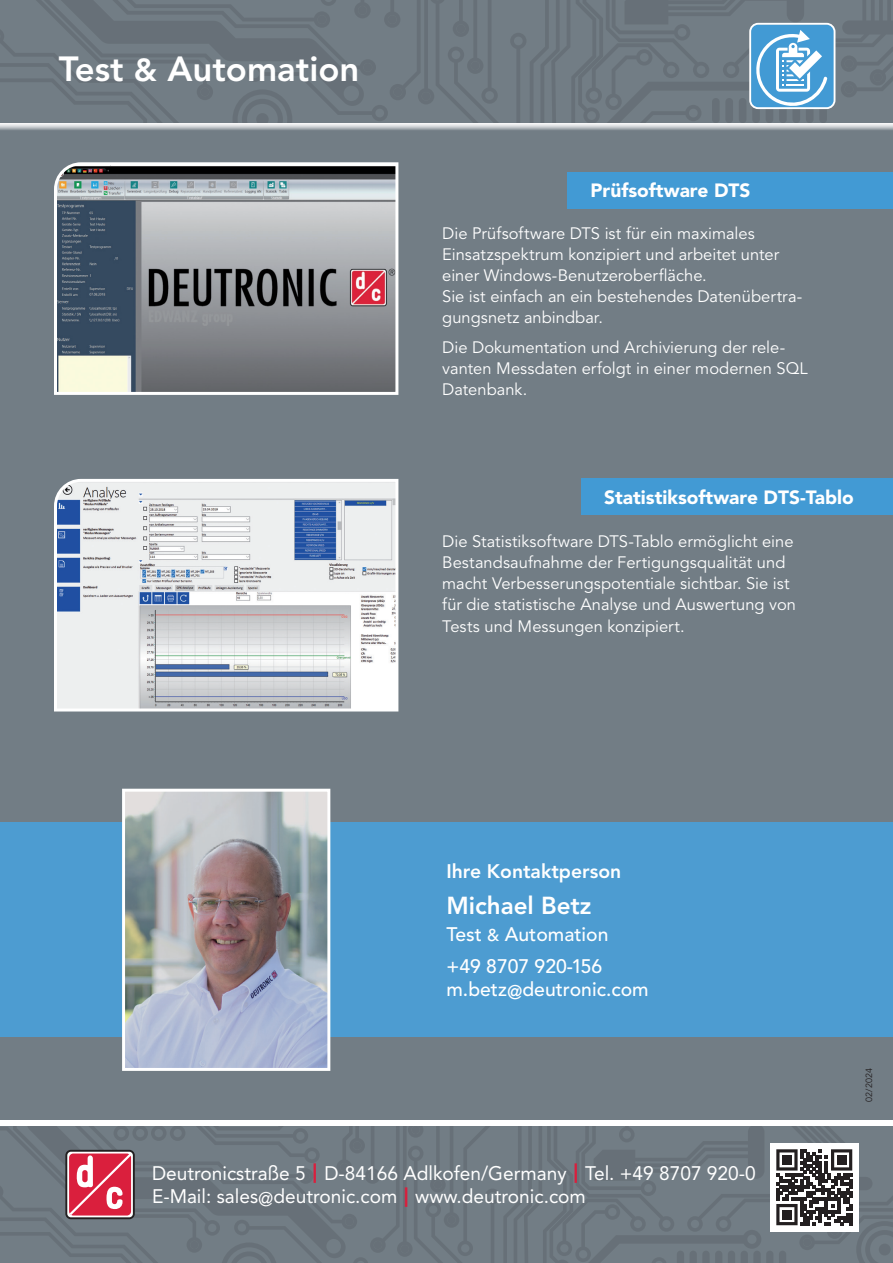
<style>
.page{position:relative;width:893px;height:1263px;background:#fff}
.page>*{position:absolute;margin:0;border:0;box-sizing:border-box;transform-origin:0 0}
.t1{font:800 34.65px "Avenir LT Std";color:#fff}
.t2{font:800 24.45px "Avenir LT Std";color:#fff}
.t3{font:19.5px "Avenir LT Std";color:#fff}
.t4{font:500 19.5px "Avenir LT Std";color:#fff}
.t5{font:800 19.5px "Avenir LT Std";color:#fff}
.t6{font:900 19.05px "Avenir LT Std";color:#fff}
.Grundschrift-11{font:16.5px/21px "Avenir LT Std";color:#fff}
.t7{font:9px "Avenir LT Std";color:#231f20}
.s1{font-size:31.5px}
.s2{font-size:17.1px}
.s3{font-weight:900;color:#da1f3d}
</style>
<div class="page">
<div style="left:0;top:122px;width:893px;height:998px;background:#727d85"></div>
<div style="left:0;top:823px;width:893px;height:214px;background:#4d9cd1"></div>
<svg style="left:0;top:0;width:893px;height:122px;background:#6e7c86"></svg>
<div style="left:749px;top:23px;width:86px;height:86px;border:2px solid #fff;border-radius:8px"></div>
<img style="left:126px;top:793px;width:200px;height:274px">
<div style="left:122px;top:789px;width:208px;height:282px;border:3px solid #fff"></div>
<svg style="left:54px;top:162px;width:345px;height:233px;background:#878b90"></svg>
<svg style="left:54px;top:478px;width:345px;height:234px;background:#d1d6dd"></svg>
<div style="left:568px;top:172px;width:325px;height:36px;background:#429ad4"></div>
<div style="left:581px;top:479px;width:312px;height:36px;background:#429ad4"></div>
<svg style="left:0;top:1127px;width:893px;height:136px;background:#757981"></svg>
<div style="left:782px;top:1155px;width:9px;height:9px;background:#231f20"></div>
<div style="left:837px;top:1155px;width:9px;height:9px;background:#231f20"></div>
<div style="left:782px;top:1210px;width:9px;height:9px;background:#231f20"></div>
<p class="t1" style="left:59px;top:49px;width:302px">Test <span class="s1">&amp;</span> Automation</p>
<p class="t6" style="left:591px;top:179px;width:161px">Prüfsoftware DTS</p>
<p class="Grundschrift-11" style="left:442px;top:224px;width:362px">Die Prüfsoftware DTS ist für ein maximales Einsatzspektrum konzipiert und arbeitet unter einer Windows-Benutzeroberfläche.<br>Sie ist einfach an ein bestehendes Datenübertra&shy;gungsnetz anbindbar.</p>
<p class="Grundschrift-11" style="left:442px;top:337px;width:367px">Die Dokumentation und Archivierung der rele&shy;vanten Messdaten erfolgt in einer modernen SQL<br>Datenbank.</p>
<p class="t6" style="left:604px;top:485px;width:251px">Statistiksoftware DTS-Tablo</p>
<p class="Grundschrift-11" style="left:442px;top:532px;width:355px">Die Statistiksoftware DTS-Tablo ermöglicht eine Bestandsaufnahme der Fertigungsqualität und macht Verbesserungspotentiale sichtbar. Sie ist für die statistische Analyse und Auswertung von Tests und Messungen konzipiert.</p>
<p class="t5" style="left:446px;top:860px;width:176px">Ihre Kontaktperson</p>
<p class="t2" style="left:446px;top:891px;width:147px">Michael Betz</p>
<p class="t4" style="left:446px;top:923px;width:163px">Test <span class="s2">&amp;</span> Automation</p>
<p class="t4" style="left:446px;top:955px;width:157px">+49 8707 920-156</p>
<p class="t4" style="left:446px;top:978px;width:204px">m.betz@deutronic.com</p>
<p class="t3" style="left:152px;top:1162px;width:605px">Deutronicstraße 5 <span class="s3">|</span> D-84166 Adlkofen/Germany <span class="s3">|</span> Tel. +49 8707 920-0</p>
<p class="t3" style="left:152px;top:1185px;width:435px">E-Mail: sales@deutronic.com <span class="s3">|</span> www.deutronic.com</p>
<p class="t7" style="left:864px;top:1102px;width:35px;rotate:-90deg">02/2024</p>
</div>
